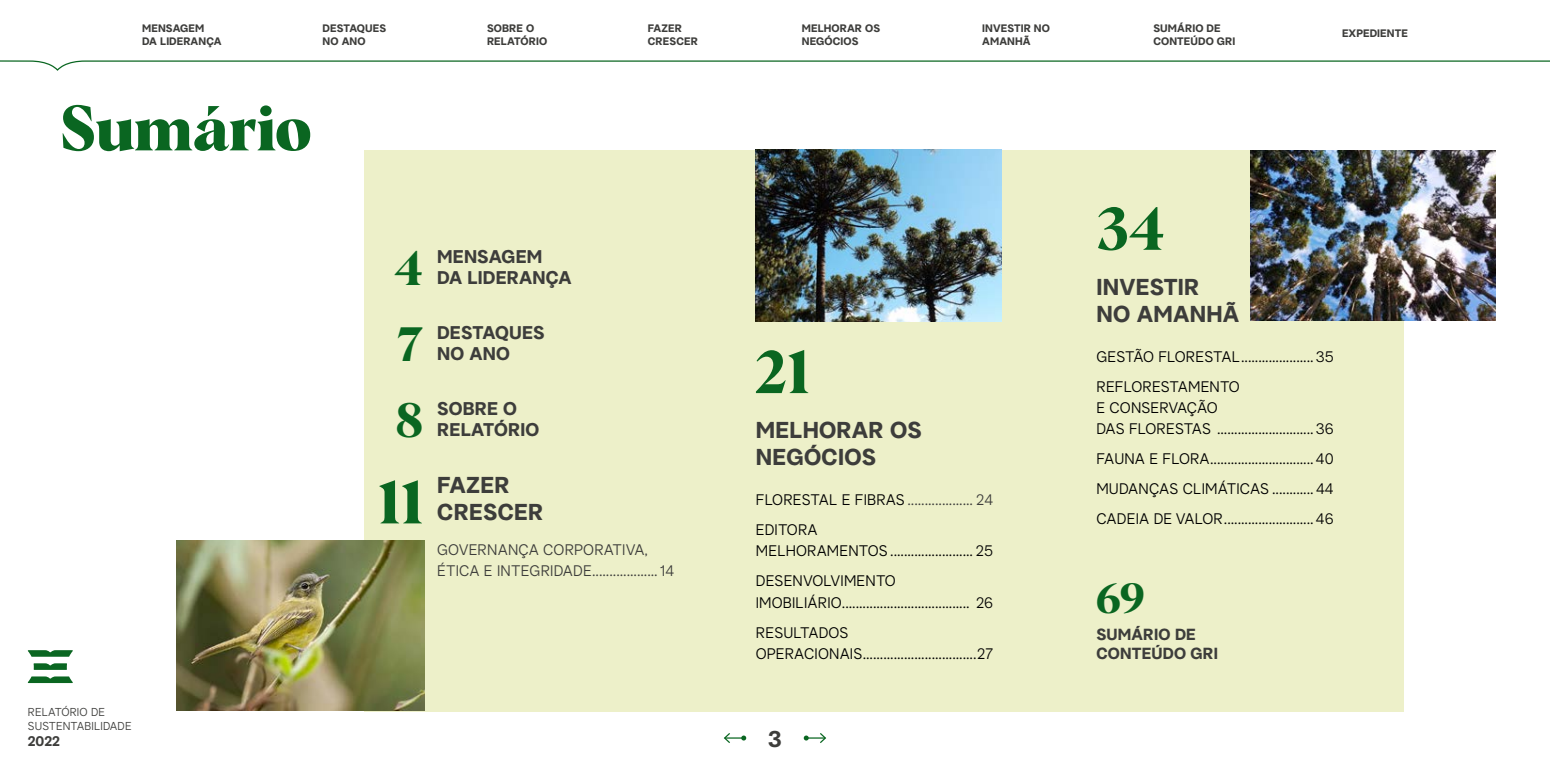
<style>
.page{position:relative;width:1550px;height:775px;background:#fff}
.page>*{position:absolute;margin:0;border:0;box-sizing:border-box;transform-origin:0 0}
.t1{font:700 62.5px "Albra";color:#0a6621}
.t2{font:700 60px "Albra";color:#0a6621}
.t3{font:700 48px "Albra";color:#0a6621}
.t4{font:700 42px "Albra";color:#0a6621}
.t5{font:700 22.5px/27px "Albra Grotesk";letter-spacing:.01em;color:#3d3d3b}
.t6{font:700 18px/21.6px "Albra Grotesk";letter-spacing:.01em;color:#3d3d3b}
.t7{font:700 15.75px/18.9px "Albra Grotesk";letter-spacing:.01em;color:#3d3d3b}
.t8{font:300 15px/30px "Albra Grotesk";letter-spacing:.01em;color:#000}
.t9{font:300 15px/21.2px "Albra Grotesk";letter-spacing:.01em;color:#3d3d3b}
.t10{font:700 13.75px "Albra Grotesk";color:#3d3d3b}
.t11{font:300 11.25px/13.5px "Albra Grotesk";letter-spacing:.01em;color:#3d3d3b}
.t12{font:700 10.62px/12.8px "Albra Grotesk";letter-spacing:.01em;color:#3d3d3b}
.s1{color:#3d3d3b}
</style>
<div class="page">
<svg style="left:724px;top:733px;width:22px;height:10px"></svg>
<svg style="left:804px;top:733px;width:22px;height:10px"></svg>
<svg style="left:28px;top:650px;width:45px;height:33px"></svg>
<div style="left:364px;top:150px;width:1040px;height:561px;background:#edf0c9"></div>
<svg style="left:0;top:60px;width:1550px;height:11px"></svg>
<img style="left:756px;top:150px;width:245px;height:171px">
<img style="left:1250px;top:150px;width:246px;height:171px">
<img style="left:176px;top:540px;width:249px;height:171px">
<p class="t12" style="left:142px;top:21px;width:81px">MENSAGEM<br>DA LIDERANÇA</p>
<p class="t12" style="left:323px;top:21px;width:65px">DESTAQUES<br>NO ANO</p>
<p class="t12" style="left:487px;top:21px;width:62px">SOBRE O<br>RELATÓRIO</p>
<p class="t12" style="left:802px;top:21px;width:80px">MELHORAR OS<br>NEGÓCIOS</p>
<p class="t12" style="left:982px;top:21px;width:69px">INVESTIR NO<br>AMANHÃ</p>
<p class="t12" style="left:1153px;top:21px;width:84px">SUMÁRIO DE<br>CONTEÚDO GRI</p>
<p class="t12" style="left:1342px;top:26px;width:67px">EXPEDIENTE</p>
<p class="t12" style="left:648px;top:21px;width:52px">FAZER<br>CRESCER</p>
<h1 class="t1" style="left:60px;top:83px;width:253px">Sumário</h1>
<p class="t11" style="left:28px;top:704px;width:105px">RELATÓRIO DE<br>SUSTENTABILIDADE</p>
<p class="t10" style="left:28px;top:730px;width:34px">2022</p>
<h3 class="t3" style="left:394px;top:233px;width:31px">4</h3>
<p class="t6" style="left:437px;top:244px;width:107px">MENSAGEM</p>
<p class="t6" style="left:437px;top:265px;width:136px">DA LIDERANÇA</p>
<h2 class="t2" style="left:1096px;top:185px;width:70px">34</h2>
<h3 class="t5" style="left:1096px;top:271px;width:144px">INVESTIR<br>NO AMANHÃ</h3>
<h3 class="t3" style="left:398px;top:309px;width:27px">7</h3>
<p class="t6" style="left:437px;top:320px;width:109px">DESTAQUES<br>NO ANO</p>
<h2 class="t2" style="left:756px;top:328px;width:55px">21</h2>
<p class="t8" style="left:1096px;top:340px;width:239px">GESTÃO FLORESTAL .....................35<br>REFLORESTAMENTO</p>
<p class="t8" style="left:1096px;top:396px;width:239px;line-height:21.2px">E CONSERVAÇÃO<br>DAS FLORESTAS ............................36</p>
<p class="t8" style="left:1096px;top:443px;width:239px;text-align:justify">FAUNA E FLORA .............................. 40<br>MUDANÇAS CLIMÁTICAS ............ 44<br>CADEIA DE VALOR .......................... 46</p>
<h3 class="t3" style="left:396px;top:385px;width:29px">8</h3>
<p class="t6" style="left:437px;top:396px;width:104px">SOBRE O<br>RELATÓRIO</p>
<h3 class="t5" style="left:756px;top:414px;width:167px">MELHORAR OS<br>NEGÓCIOS</h3>
<h3 class="t5" style="left:437px;top:470px;width:74px">FAZER</h3>
<h2 class="t2" style="left:377px;top:458px;width:47px">11</h2>
<h3 class="t5" style="left:437px;top:497px;width:108px">CRESCER</h3>
<p class="t8" style="left:756px;top:483px;width:239px">FLORESTAL E FIBRAS <span class="s1">................... 24<br></span>EDITORA</p>
<p class="t8" style="left:756px;top:535px;width:239px">MELHORAMENTOS ........................ 25<br>DESENVOLVIMENTO</p>
<p class="t8" style="left:756px;top:586px;width:239px">IMOBILIÁRIO ..................................... 26<br>RESULTADOS</p>
<p class="t8" style="left:756px;top:637px;width:239px">OPERACIONAIS .................................27</p>
<p class="t9" style="left:437px;top:538px;width:239px">GOVERNANÇA CORPORATIVA,<br>ÉTICA E INTEGRIDADE ...................14</p>
<h3 class="t4" style="left:1096px;top:568px;width:50px">69</h3>
<p class="t7" style="left:1096px;top:623px;width:123px">SUMÁRIO DE<br>CONTEÚDO GRI</p>
<h3 class="t5" style="left:768px;top:723px;width:15px">3</h3>
</div>
